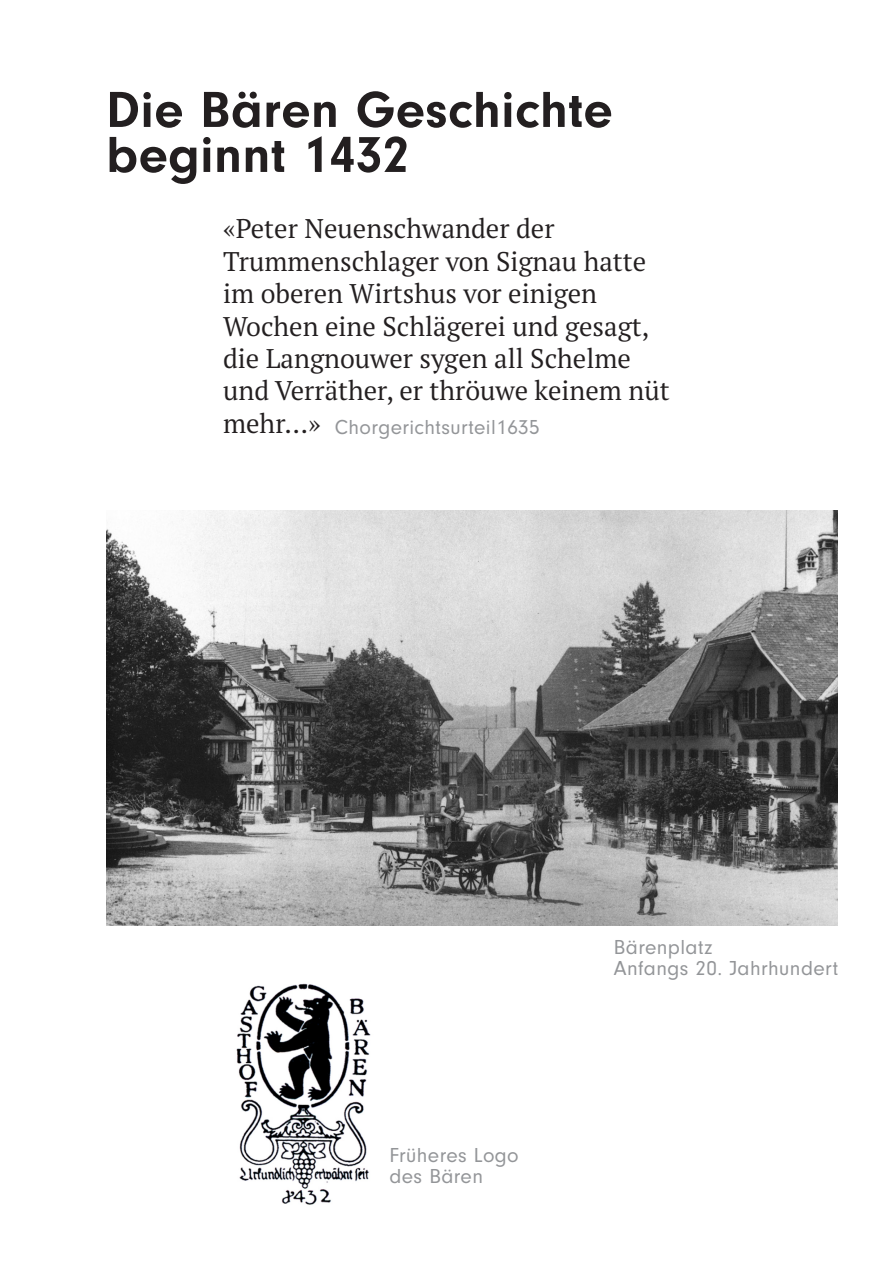
<style>
.page{position:relative;width:893px;height:1263px;background:#fff}
.page>*{position:absolute;margin:0;border:0;box-sizing:border-box;transform-origin:0 0}
.t1{font:700 52.5px "Neuzeit Gro";letter-spacing:.01em;color:#231f20}
.Menüpunkt{font:27px/32.4px "PT Serif Pro";color:#231f20}
.t2{font:21px "Neuzeit Gro";letter-spacing:.02em;color:#939598}
</style>
<div class="page">
<img style="left:106px;top:510px;width:731px;height:415px">
<img style="left:236px;top:983px;width:135px;height:222px">
<p class="t1" style="left:106px;top:80px;width:508px">Die Bären Geschichte</p>
<p class="t1" style="left:106px;top:125px;width:304px">beginnt 1432</p>
<p class="Menüpunkt" style="left:223px;top:212px;width:448px">«Peter Neuenschwander der<br>Trummenschlager von Signau hatte im oberen Wirtshus vor einigen<br>Wochen eine Schlägerei und gesagt, die Langnouwer sygen all Schelme und Verräther, er thröuwe keinem nüt mehr…»</p>
<p class="t2" style="left:335px;top:416px;width:206px">Chorgerichtsurteil1635</p>
<p class="t2" style="left:389px;top:1144px;width:131px">Früheres Logo</p>
<p class="t2" style="left:389px;top:1165px;width:95px">des Bären</p>
<p class="t2" style="left:614px;top:936px;width:100px">Bärenplatz</p>
<p class="t2" style="left:614px;top:957px;width:226px">Anfangs 20. Jahrhundert</p>
</div>
